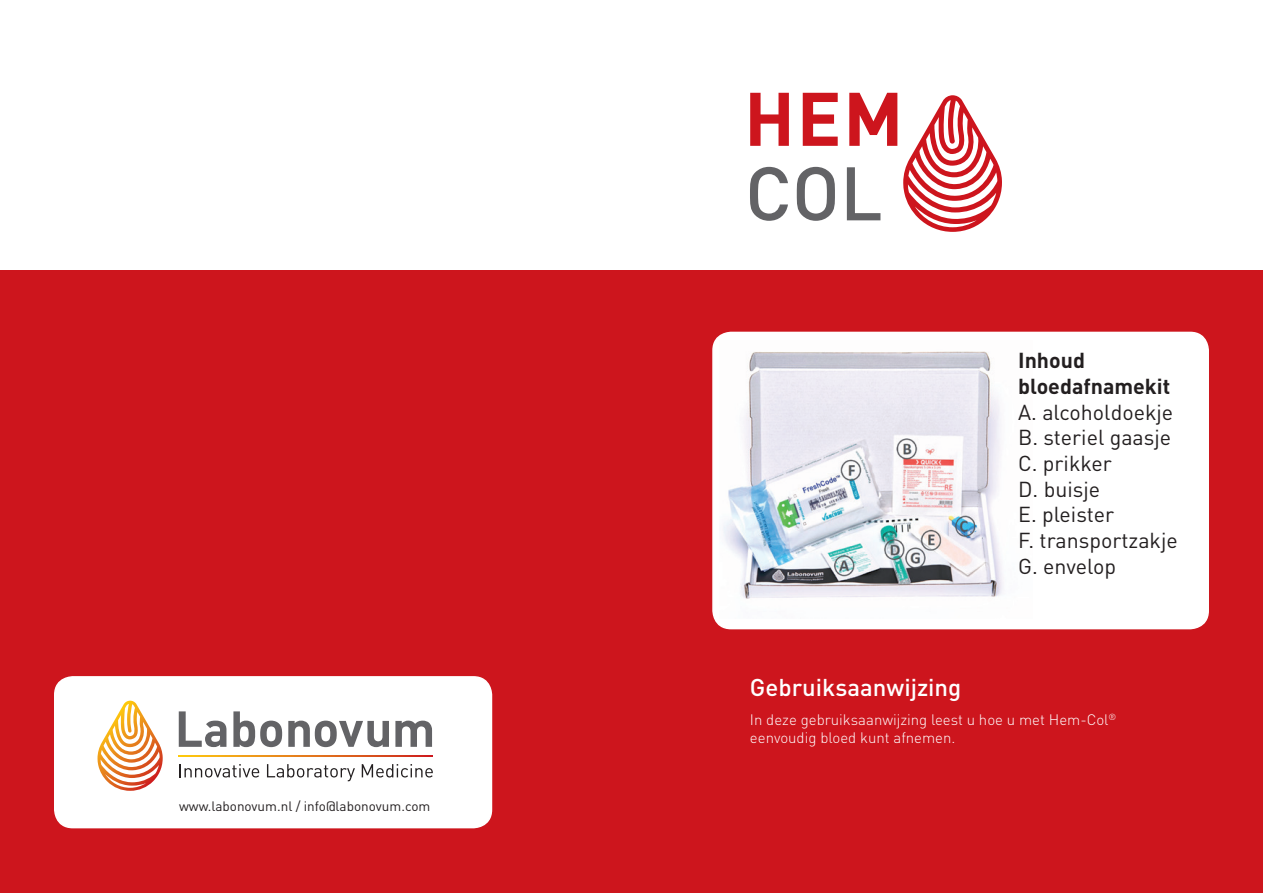
<style>
.page{position:relative;width:1263px;height:893px;background:#fff}
.page>*{position:absolute;margin:0;border:0;box-sizing:border-box;transform-origin:0 0}
.t1{font:500 24px "DIN";color:#fff}
.t2{font:21.45px "DIN";color:#231f20}
.t3{font:700 21.45px "DIN";color:#231f20}
.t4{font:300 15px "DIN";color:#fff}
.t5{font:13.5px "DIN";color:#231f20}
</style>
<div class="page">
<div style="left:0;top:270px;width:1263px;height:623px;background:#cd151d"></div>
<div style="left:55px;top:677px;width:436px;height:151px;background:#fff;border-radius:18px"></div>
<div style="left:54px;top:676px;width:438px;height:152px;border:2px solid #fff;border-radius:18px"></div>
<svg style="left:750px;top:93px;width:39px;height:53px"></svg>
<svg style="left:803px;top:93px;width:35px;height:53px"></svg>
<svg style="left:849px;top:93px;width:48px;height:53px"></svg>
<svg style="left:750px;top:167px;width:38px;height:54px"></svg>
<svg style="left:797px;top:167px;width:38px;height:54px"></svg>
<svg style="left:847px;top:167px;width:33px;height:53px"></svg>
<svg style="left:903px;top:95px;width:99px;height:137px"></svg>
<svg style="left:179px;top:711px;width:47px;height:36px"></svg>
<svg style="left:233px;top:711px;width:49px;height:36px"></svg>
<svg style="left:288px;top:721px;width:101px;height:26px"></svg>
<svg style="left:395px;top:721px;width:37px;height:26px"></svg>
<svg style="left:179px;top:764px;width:80px;height:13px"></svg>
<svg style="left:267px;top:764px;width:88px;height:17px"></svg>
<svg style="left:362px;top:764px;width:71px;height:13px"></svg>
<svg style="left:179px;top:756px;width:253px;height:1px"></svg>
<svg style="left:179px;top:755px;width:253px;height:1px"></svg>
<svg style="left:97px;top:701px;width:66px;height:90px"></svg>
<div style="left:713px;top:332px;width:495px;height:297px;background:#fff;border-radius:18px"></div>
<div style="left:712px;top:332px;width:497px;height:297px;border:2px solid #fff;border-radius:18px"></div>
<img style="left:723px;top:351px;width:280px;height:248px">
<p class="t5" style="left:179px;top:798px;width:253px">www.labonovum.nl / info@labonovum.com</p>
<p class="t1" style="left:750px;top:672px;width:213px">Gebruiksaanwijzing</p>
<p class="t3" style="left:1018px;top:347px;width:68px">Inhoud</p>
<p class="t3" style="left:1018px;top:372px;width:154px">bloedafnamekit</p>
<p class="t2" style="left:1018px;top:399px;width:157px">A. alcoholdoekje</p>
<p class="t2" style="left:1018px;top:424px;width:155px">B. steriel gaasje</p>
<p class="t2" style="left:1018px;top:450px;width:95px">C. prikker</p>
<p class="t2" style="left:1018px;top:476px;width:83px">D. buisje</p>
<p class="t2" style="left:1018px;top:501px;width:97px">E. pleister</p>
<p class="t2" style="left:1018px;top:527px;width:161px">F. transportzakje</p>
<p class="t2" style="left:1018px;top:553px;width:100px">G. envelop</p>
<p class="t4" style="left:750px;top:710px;width:368px">In deze gebruiksaanwijzing leest u hoe u met Hem-Col<sup>®</sup></p>
<p class="t4" style="left:750px;top:728px;width:207px">eenvoudig bloed kunt afnemen.</p>
</div>
